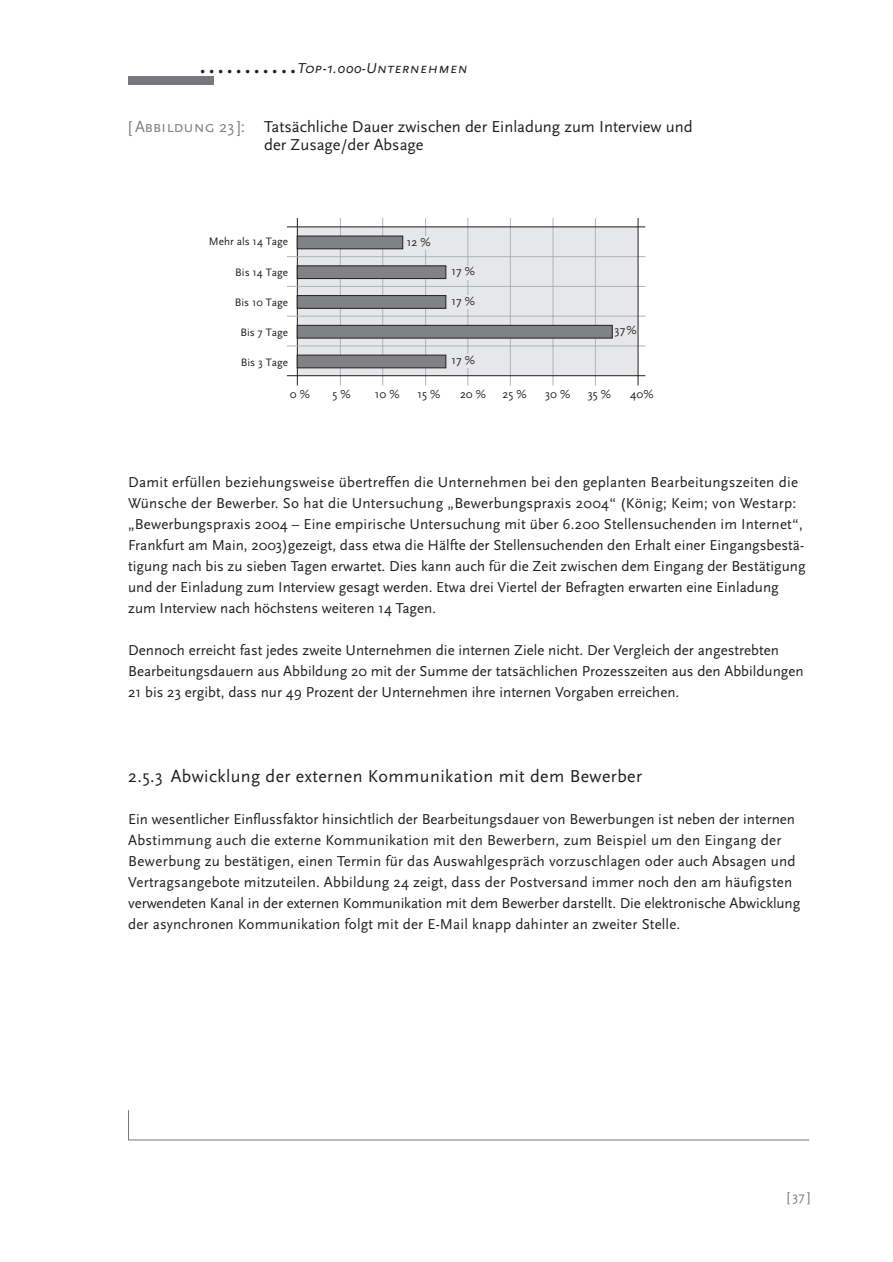
<style>
.page{position:relative;width:893px;height:1262px;background:#fff}
.page>*{position:absolute;margin:0;border:0;box-sizing:border-box;transform-origin:0 0}
.t1{font:18px "Scala Sans";letter-spacing:.025em;color:#231f20}
.t2{font:16.5px/18.1px "Scala Sans";color:#231f20}
.t3{font:15px/21px "Scala Sans";color:#231f20}
.t4{font:italic 15px "Scala Sans Caps";letter-spacing:.02em;color:#231f20}
.t5{font:13.5px "Scala Sans Caps";color:#76787b}
.t6{font:12px "Scala Sans";color:#231f20}
.t7{font:11.25px "Scala Sans";color:#231f20}
.s1{font-family:"Scala Sans Caps";color:#808285}
.s2{color:#808285}
</style>
<div class="page">
<svg style="left:128px;top:1110px;width:682px;height:30px"></svg>
<div style="left:128px;top:77px;width:85px;height:8px;background:#76787b"></div>
<div style="left:297px;top:226px;width:340px;height:149px;background:#e6e7e9"></div>
<hr style="left:297px;top:218px;width:1px;height:167px;background:#231f20">
<hr style="left:287px;top:256px;width:358px;height:1px;background:#b2b3b7">
<hr style="left:287px;top:286px;width:358px;height:1px;background:#b2b3b7">
<hr style="left:287px;top:316px;width:358px;height:1px;background:#b2b3b7">
<hr style="left:287px;top:345px;width:358px;height:1px;background:#b2b3b7">
<hr style="left:340px;top:218px;width:1px;height:167px;background:#b2b3b7">
<hr style="left:382px;top:218px;width:1px;height:167px;background:#b2b3b7">
<hr style="left:425px;top:218px;width:1px;height:167px;background:#b2b3b7">
<hr style="left:467px;top:218px;width:1px;height:167px;background:#b2b3b7">
<hr style="left:510px;top:218px;width:1px;height:167px;background:#b2b3b7">
<hr style="left:552px;top:218px;width:1px;height:167px;background:#b2b3b7">
<div style="left:297px;top:295px;width:149px;height:13px;background:#808285;border:1px solid #231f20"></div>
<div style="left:297px;top:355px;width:149px;height:13px;background:#808285;border:1px solid #231f20"></div>
<div style="left:407px;top:236px;width:23px;height:13px;background:#e6e7e9"></div>
<div style="left:451px;top:266px;width:24px;height:13px;background:#e6e7e9"></div>
<div style="left:451px;top:295px;width:24px;height:14px;background:#e6e7e9"></div>
<div style="left:451px;top:354px;width:24px;height:14px;background:#e6e7e9"></div>
<div style="left:297px;top:236px;width:106px;height:13px;background:#808285;border:1px solid #231f20"></div>
<div style="left:297px;top:266px;width:149px;height:13px;background:#808285;border:1px solid #231f20"></div>
<hr style="left:595px;top:218px;width:1px;height:167px;background:#b2b3b7">
<hr style="left:637px;top:218px;width:1px;height:167px;background:#231f20">
<div style="left:297px;top:325px;width:315px;height:13px;background:#808285;border:1px solid #231f20"></div>
<hr style="left:287px;top:375px;width:358px;height:1px;background:#231f20">
<hr style="left:287px;top:226px;width:358px;height:1px;background:#231f20">
<p class="t4" style="left:297px;top:59px;width:172px">Top-1.000-Unternehmen</p>
<p class="t3" style="left:200px;top:61px;width:97px">• • • • • • • • • • •</p>
<p class="t2" style="left:264px;top:118px;width:430px;text-indent:-136px"><span class="s1">[ Abbildung 23 ]</span><span class="s2">:</span> Tatsächliche Dauer zwischen der Einladung zum Interview und der Zusage/der Absage</p>
<p class="t7" style="left:209px;top:237px;width:81px">Mehr als 14 Tage</p>
<p class="t7" style="left:235px;top:267px;width:54px">Bis 14 Tage</p>
<p class="t7" style="left:235px;top:297px;width:55px">Bis 10 Tage</p>
<p class="t7" style="left:240px;top:328px;width:49px">Bis 7 Tage</p>
<p class="t7" style="left:241px;top:358px;width:49px">Bis 3 Tage</p>
<p class="t6" style="left:407px;top:237px;width:25px">12 %</p>
<p class="t6" style="left:451px;top:266px;width:25px">17 %</p>
<p class="t6" style="left:451px;top:296px;width:25px">17 %</p>
<p class="t6" style="left:451px;top:355px;width:25px">17 %</p>
<p class="t6" style="left:614px;top:325px;width:24px">37 %</p>
<p class="t6" style="left:290px;top:389px;width:22px">0 %</p>
<p class="t6" style="left:332px;top:389px;width:20px">5 %</p>
<p class="t6" style="left:375px;top:389px;width:26px">10 %</p>
<p class="t6" style="left:417px;top:389px;width:24px">15 %</p>
<p class="t6" style="left:460px;top:389px;width:27px">20 %</p>
<p class="t6" style="left:502px;top:389px;width:26px">25 %</p>
<p class="t6" style="left:545px;top:389px;width:27px">30 %</p>
<p class="t6" style="left:587px;top:389px;width:25px">35 %</p>
<p class="t6" style="left:630px;top:389px;width:25px">40%</p>
<p class="t3" style="left:128px;top:473px;width:679px">Damit erfüllen beziehungsweise übertreffen die Unternehmen bei den geplanten Bearbeitungszeiten die Wünsche der Bewerber. So hat die Untersuchung „Bewerbungspraxis 2004“ (König; Keim; von Westarp: „Bewerbungspraxis 2004 – Eine empirische Untersuchung mit über 6.200 Stellensuchenden im Internet“, Frankfurt am Main, 2003)gezeigt, dass etwa die Hälfte der Stellensuchenden den Erhalt einer Eingangsbestä&shy;tigung nach bis zu sieben Tagen erwartet. Dies kann auch für die Zeit zwischen dem Eingang der Bestätigung und der Einladung zum Interview gesagt werden. Etwa drei Viertel der Befragten erwarten eine Einladung zum Interview nach höchstens weiteren 14 Tagen.</p>
<p class="t3" style="left:128px;top:641px;width:677px">Dennoch erreicht fast jedes zweite Unternehmen die internen Ziele nicht. Der Vergleich der angestrebten<br>Bearbeitungsdauern aus Abbildung 20 mit der Summe der tatsächlichen Prozesszeiten aus den Abbildungen<br>21 bis 23 ergibt, dass nur 49 Prozent der Unternehmen ihre internen Vorgaben erreichen.</p>
<p class="t1" style="left:128px;top:768px;width:515px">2.5.3 Abwicklung der externen Kommunikation mit dem Bewerber</p>
<p class="t3" style="left:128px;top:809px;width:673px">Ein wesentlicher Einflussfaktor hinsichtlich der Bearbeitungsdauer von Bewerbungen ist neben der internen Abstimmung auch die externe Kommunikation mit den Bewerbern, zum Beispiel um den Eingang der Bewerbung zu bestätigen, einen Termin für das Auswahlgespräch vorzuschlagen oder auch Absagen und Vertragsangebote mitzuteilen. Abbildung 24 zeigt, dass der Postversand immer noch den am häufigsten verwendeten Kanal in der externen Kommunikation mit dem Bewerber darstellt. Die elektronische Abwicklung der asynchronen Kommunikation folgt mit der E-Mail knapp dahinter an zweiter Stelle.</p>
<p class="t5" style="left:786px;top:1188px;width:25px">[37]</p>
</div>
